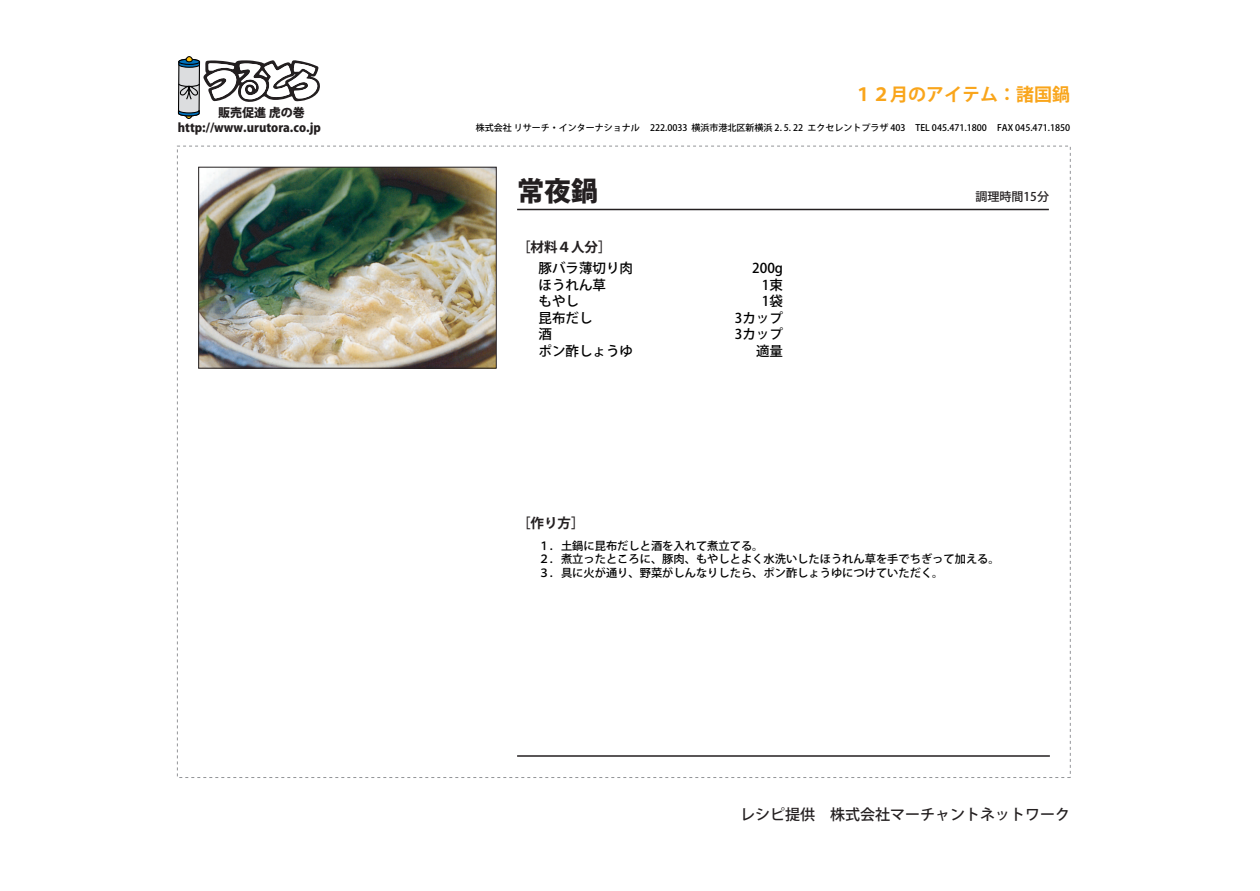
<style>
.page{position:relative;width:1260px;height:891px;background:#fff}
.page>*{position:absolute;margin:0;border:0;box-sizing:border-box;transform-origin:0 0}
.t1{font:800 27px "Koz Go Std";color:#231f20}
.t2{font:700 18px "Koz Go Std";color:#f9a51b}
.t3{font:500 15px "Koz Go Std";color:#231f20}
.t4{font:500 13.5px/16.5px "Koz Go Std";color:#000}
.t5{font:700 13.5px "Koz Go Std";color:#231f20}
.t6{font:800 12px/15.1px "Koz Go Std";color:#231f20}
.t7{font:500 12px "Koz Go Std";color:#231f20}
.t8{font:500 11.25px/13.5px "Koz Go Std";color:#000}
.t9{font:500 9px "Koz Go Std";color:#000}
</style>
<div class="page">
<svg style="left:178px;top:56px;width:142px;height:63px"></svg>
<hr style="left:517px;top:209px;width:532px;height:1px;background:#231f20">
<hr style="left:517px;top:755px;width:533px;height:2px;background:#231f20">
<img style="left:200px;top:169px;width:294px;height:197px">
<div style="left:198px;top:167px;width:298px;height:201px;border:1px solid #231f20"></div>
<p class="t6" style="left:178px;top:106px;width:144px;text-indent:40px">販売促進虎の巻http://www.urutora.co.jp</p>
<h2 class="t2" style="left:854px;top:82px;width:217px">１２月のアイテム：諸国鍋</h2>
<p class="t9" style="left:476px;top:123px;width:596px">株式会社リサーチ・インターナショナル 222.0033 横浜市港北区新横浜 2. 5. 22 エクセレントプラザ 403 TEL 045.471.1800 FAX 045.471.1850</p>
<h1 class="t1" style="left:517px;top:174px;width:82px">常夜鍋</h1>
<p class="t5" style="left:517px;top:238px;width:96px">［材料４人分］</p>
<p class="t4" style="left:539px;top:261px;width:96px">豚バラ薄切り肉ほうれん草<br>もやし<br>昆布だし<br>酒<br>ポン酢しょうゆ</p>
<p class="t4" style="left:735px;top:261px;width:50px;text-align:right">200g<br>1束<br>1袋<br>3カップ<br>3カップ適量</p>
<p class="t5" style="left:517px;top:515px;width:69px">［作り方］</p>
<p class="t7" style="left:976px;top:189px;width:75px">調理時間15分</p>
<p class="t8" style="left:539px;top:539px;width:463px">１．土鍋に昆布だしと酒を入れて煮立てる。<br>２．煮立ったところに、豚肉、もやしとよく水洗いしたほうれん草を手でちぎって加える。<br>３．具に火が通り、野菜がしんなりしたら、ポン酢しょうゆにつけていただく。</p>
<h3 class="t3" style="left:740px;top:805px;width:332px">レシピ提供 株式会社マーチャントネットワーク</h3>
</div>
